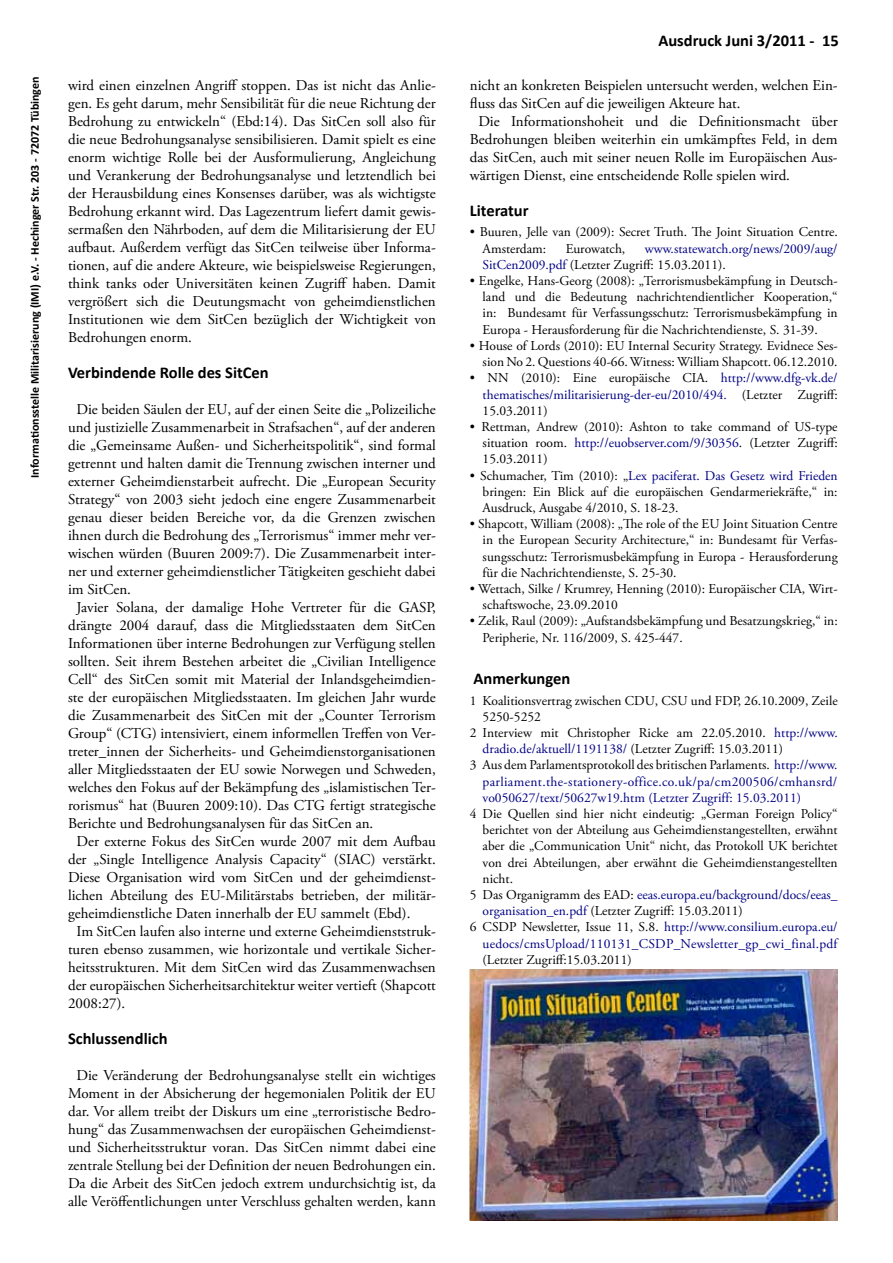
<style>
.page{position:relative;width:893px;height:1263px;background:#fff}
.page>*{position:absolute;margin:0;border:0;box-sizing:border-box;transform-origin:0 0}
.t1{font:700 16.5px "Calibri";color:#000}
.t2{font:15px/18px "Adobe Garamond Pro";color:#000;text-align:justify}
.t3{font:13.5px/16.2px "Adobe Garamond Pro";color:#000;text-align:justify}
.t4{font:13.5px/16.2px "Adobe Garamond Pro";color:#000084}
.t5{font:13.5px "Adobe Garamond Pro";letter-spacing:.025em;color:#000084}
.t6{font:700 12px "Calibri";color:#000}
.s1{color:#000}
.s2{color:#000084}
</style>
<div class="page">
<img style="left:470px;top:969px;width:368px;height:251px">
<p class="t6" style="left:27px;top:478px;width:403px;rotate:-90deg">Informationsstelle Militarisierung (IMI) e.V. - Hechinger Str. 203 - 72072 Tübingen</p>
<p class="t2" style="left:68px;top:77px;width:369px">wird einen einzelnen Angriff stoppen. Das ist nicht das Anlie&shy;gen. Es geht darum, mehr Sensibilität für die neue Richtung der Bedrohung zu entwickeln“ (Ebd:14). Das SitCen soll also für die neue Bedrohungsanalyse sensibilisieren. Damit spielt es eine enorm wichtige Rolle bei der Ausformulierung, Angleichung und Verankerung der Bedrohungsanalyse und letztendlich bei der Herausbildung eines Konsenses darüber, was als wichtigste Bedrohung erkannt wird. Das Lagezentrum liefert damit gewis&shy;sermaßen den Nährboden, auf dem die Militarisierung der EU aufbaut. Außerdem verfügt das SitCen teilweise über Informa&shy;tionen, auf die andere Akteure, wie beispielsweise Regierungen, think tanks oder Universitäten keinen Zugriff haben. Damit vergrößert sich die Deutungsmacht von geheimdienstlichen Institutionen wie dem SitCen bezüglich der Wichtigkeit von Bedrohungen enorm.</p>
<p class="t1" style="left:68px;top:362px;width:202px">Verbindende Rolle des SitCen</p>
<p class="t2" style="left:77px;top:401px;width:361px">Die beiden Säulen der EU, auf der einen Seite die „Polizeiliche</p>
<p class="t2" style="left:68px;top:419px;width:369px">und justizielle Zusammenarbeit in Strafsachen“, auf der anderen</p>
<p class="t2" style="left:68px;top:437px;width:369px">die „Gemeinsame Außen- und Sicherheitspolitik“, sind formal</p>
<p class="t2" style="left:68px;top:455px;width:369px">getrennt und halten damit die Trennung zwischen interner und</p>
<p class="t2" style="left:68px;top:473px;width:369px">externer Geheimdienstarbeit aufrecht. Die „European Security</p>
<p class="t2" style="left:68px;top:491px;width:369px">Strategy“ von 2003 sieht jedoch eine engere Zusammenarbeit</p>
<p class="t2" style="left:68px;top:509px;width:369px">genau dieser beiden Bereiche vor, da die Grenzen zwischen</p>
<p class="t2" style="left:68px;top:527px;width:369px">ihnen durch die Bedrohung des „Terrorismus“ immer mehr ver-</p>
<p class="t2" style="left:68px;top:545px;width:369px">wischen würden (Buuren 2009:7). Die Zusammenarbeit inter-</p>
<p class="t2" style="left:68px;top:563px;width:369px">ner und externer geheimdienstlicher Tätigkeiten geschieht dabei</p>
<p class="t2" style="left:68px;top:581px;width:65px">im SitCen.</p>
<p class="t2" style="left:77px;top:599px;width:361px">Javier Solana, der damalige Hohe Vertreter für die GASP,</p>
<p class="t2" style="left:68px;top:617px;width:369px">drängte 2004 darauf, dass die Mitgliedsstaaten dem SitCen</p>
<p class="t2" style="left:68px;top:635px;width:369px">Informationen über interne Bedrohungen zur Verfügung stellen</p>
<p class="t2" style="left:68px;top:653px;width:369px">sollten. Seit ihrem Bestehen arbeitet die „Civilian Intelligence</p>
<p class="t2" style="left:68px;top:671px;width:369px">Cell“ des SitCen somit mit Material der Inlandsgeheimdien-</p>
<p class="t2" style="left:68px;top:689px;width:369px">ste der europäischen Mitgliedsstaaten. Im gleichen Jahr wurde</p>
<p class="t2" style="left:68px;top:707px;width:369px">die Zusammenarbeit des SitCen mit der „Counter Terrorism</p>
<p class="t2" style="left:68px;top:725px;width:369px">Group“ (CTG) intensiviert, einem informellen Treffen von Ver-</p>
<p class="t2" style="left:68px;top:743px;width:369px">treter_innen der Sicherheits- und Geheimdienstorganisationen</p>
<p class="t2" style="left:68px;top:761px;width:369px">aller Mitgliedsstaaten der EU sowie Norwegen und Schweden,</p>
<p class="t2" style="left:68px;top:779px;width:369px">welches den Fokus auf der Bekämpfung des „islamistischen Ter-</p>
<p class="t2" style="left:68px;top:797px;width:369px">rorismus“ hat (Buuren 2009:10). Das CTG fertigt strategische</p>
<p class="t2" style="left:68px;top:815px;width:307px">Berichte und Bedrohungsanalysen für das SitCen an.</p>
<p class="t2" style="left:77px;top:833px;width:361px">Der externe Fokus des SitCen wurde 2007 mit dem Aufbau</p>
<p class="t2" style="left:68px;top:851px;width:369px">der „Single Intelligence Analysis Capacity“ (SIAC) verstärkt.</p>
<p class="t2" style="left:68px;top:869px;width:369px">Diese Organisation wird vom SitCen und der geheimdienst-</p>
<p class="t2" style="left:68px;top:887px;width:369px">lichen Abteilung des EU-Militärstabs betrieben, der militär-</p>
<p class="t2" style="left:68px;top:905px;width:344px">geheimdienstliche Daten innerhalb der EU sammelt (Ebd).</p>
<p class="t2" style="left:77px;top:923px;width:361px">Im SitCen laufen also interne und externe Geheimdienststruk-</p>
<p class="t2" style="left:68px;top:941px;width:369px">turen ebenso zusammen, wie horizontale und vertikale Sicher-</p>
<p class="t2" style="left:68px;top:959px;width:369px">heitsstrukturen. Mit dem SitCen wird das Zusammenwachsen</p>
<p class="t2" style="left:68px;top:977px;width:369px">der europäischen Sicherheitsarchitektur weiter vertieft (Shapcott</p>
<p class="t2" style="left:68px;top:995px;width:59px">2008:27).</p>
<p class="t1" style="left:68px;top:1028px;width:101px">Schlussendlich</p>
<p class="t2" style="left:68px;top:1067px;width:369px;text-align:center">Die Veränderung der Bedrohungsanalyse stellt ein wichtiges Moment in der Absicherung der hegemonialen Politik der EU dar. Vor allem treibt der Diskurs um eine „terroristische Bedro&shy;hung“ das Zusammenwachsen der europäischen Geheimdienst&shy;und Sicherheitsstruktur voran. Das SitCen nimmt dabei eine zentrale Stellung bei der Definition der neuen Bedrohungen ein.<br>Da die Arbeit des SitCen jedoch extrem undurchsichtig ist, da alle Veröffentlichungen unter Verschluss gehalten werden, kann</p>
<p class="t1" style="left:658px;top:30px;width:182px">Ausdruck Juni 3/2011 - 15</p>
<p class="t2" style="left:470px;top:77px;width:369px">nicht an konkreten Beispielen untersucht werden, welchen Ein-</p>
<p class="t2" style="left:470px;top:95px;width:272px">fluss das SitCen auf die jeweiligen Akteure hat.</p>
<p class="t2" style="left:478px;top:113px;width:361px">Die Informationshoheit und die Definitionsmacht über</p>
<p class="t2" style="left:470px;top:131px;width:369px">Bedrohungen bleiben weiterhin ein umkämpftes Feld, in dem</p>
<p class="t2" style="left:470px;top:149px;width:369px">das SitCen, auch mit seiner neuen Rolle im Europäischen Aus-</p>
<p class="t2" style="left:470px;top:167px;width:322px">wärtigen Dienst, eine entscheidende Rolle spielen wird.</p>
<p class="t1" style="left:470px;top:200px;width:60px">Literatur</p>
<p class="t3" style="left:483px;top:225px;width:357px;text-indent:-13px">• Buuren, Jelle van (2009): Secret Truth. The Joint Situation Centre.<br>Amsterdam:</p>
<p class="t4" style="left:483px;top:241px;width:357px;text-indent:162px">www.statewatch.org/news/2009/aug/<br>SitCen2009.pdf <span class="s1">(Letzter Zugriff: 15.03.2011).</span></p>
<p class="t3" style="left:483px;top:273px;width:357px;text-indent:-13px">• Engelke, Hans-Georg (2008): „Terrorismusbekämpfung in Deutsch&shy;land und die Bedeutung nachrichtendientlicher Kooperation,“ in: Bundesamt für Verfassungsschutz: Terrorismusbekämpfung in Europa - Herausforderung für die Nachrichtendienste, S. 31-39.</p>
<p class="t3" style="left:470px;top:338px;width:369px;text-align:right">• House of Lords (2010): EU Internal Security Strategy. Evidnece Ses&shy;sion No 2. Questions 40-66. Witness: William Shapcott. 06.12.2010.</p>
<p class="t4" style="left:483px;top:370px;width:357px;text-align:justify;text-indent:-13px"><span class="s1">• NN (2010): Eine europäische CIA.</span> http://www.dfg-vk.de/ thematisches/militarisierung-der-eu/2010/494. <span class="s1">(Letzter Zugriff:<br>15.03.2011)</span></p>
<p class="t3" style="left:483px;top:419px;width:357px;text-indent:-13px">• Rettman, Andrew (2010): Ashton to take command of US-type situation room. <span class="s2">http://euobserver.com/9/30356</span>. (Letzter Zugriff:<br>15.03.2011)</p>
<p class="t3" style="left:483px;top:468px;width:357px;text-indent:-13px">• Schumacher, Tim (2010): „<span class="s2">Lex paciferat. Das Gesetz wird Frieden </span>bringen: Ein Blick auf die europäischen Gendarmeriekräfte,“ in:<br>Ausdruck, Ausgabe 4/2010, S. 18-23.</p>
<p class="t3" style="left:483px;top:516px;width:357px;text-indent:-13px">• Shapcott, William (2008): „The role of the EU Joint Situation Centre in the European Security Architecture,“ in: Bundesamt für Verfas&shy;sungsschutz: Terrorismusbekämpfung in Europa - Herausforderung für die Nachrichtendienste, S. 25-30.</p>
<p class="t3" style="left:483px;top:581px;width:357px;text-indent:-13px">• Wettach, Silke / Krumrey, Henning (2010): Europäischer CIA, Wirt&shy;schaftswoche, 23.09.2010</p>
<p class="t3" style="left:483px;top:613px;width:357px;text-indent:-13px">• Zelik, Raul (2009): „Aufstandsbekämpfung und Besatzungskrieg,“ in:<br>Peripherie, Nr. 116/2009, S. 425-447.</p>
<p class="t1" style="left:474px;top:668px;width:98px">Anmerkungen</p>
<p class="t3" style="left:470px;top:693px;width:369px">1 Koalitionsvertrag zwischen CDU, CSU und FDP, 26.10.2009, Zeile</p>
<p class="t3" style="left:483px;top:709px;width:60px">5250-5252</p>
<p class="t3" style="left:470px;top:725px;width:369px">2 Interview mit Christopher Ricke am 22.05.2010. <span class="s2">http://www.</span></p>
<p class="t3" style="left:483px;top:741px;width:302px"><span class="s2">dradio.de/aktuell/1191138/</span> (Letzter Zugriff: 15.03.2011)</p>
<p class="t3" style="left:470px;top:757px;width:369px">3 Aus dem Parlamentsprotokoll des britischen Parlaments. <span class="s2">http://www.</span></p>
<p class="t5" style="left:483px;top:773px;width:356px">parliament.the-stationery-office.co.uk/pa/cm200506/cmhansrd/</p>
<p class="t4" style="left:483px;top:790px;width:320px">vo050627/text/50627w19.htm (Letzter Zugriff: 15.03.2011)</p>
<p class="t3" style="left:470px;top:806px;width:369px">4 Die Quellen sind hier nicht eindeutig: „German Foreign Policy“</p>
<p class="t3" style="left:483px;top:822px;width:357px">berichtet von der Abteilung aus Geheimdienstangestellten, erwähnt</p>
<p class="t3" style="left:483px;top:838px;width:357px">aber die „Communication Unit“ nicht, das Protokoll UK berichtet</p>
<p class="t3" style="left:483px;top:855px;width:357px">von drei Abteilungen, aber erwähnt die Geheimdienstangestellten</p>
<p class="t3" style="left:483px;top:871px;width:32px">nicht.</p>
<p class="t4" style="left:470px;top:887px;width:369px"><span class="s1">5 Das Organigramm des EAD:</span> eeas.europa.eu/background/docs/eeas_</p>
<p class="t3" style="left:483px;top:903px;width:262px"><span class="s2">organisation_en.pdf</span> (Letzter Zugriff: 15.03.2011)</p>
<p class="t4" style="left:470px;top:919px;width:369px"><span class="s1">6 CSDP Newsletter, Issue 11, S.8.</span> http://www.consilium.europa.eu/</p>
<p class="t4" style="left:483px;top:936px;width:356px">uedocs/cmsUpload/110131_CSDP_Newsletter_gp_cwi_final.pdf</p>
<p class="t3" style="left:483px;top:952px;width:151px">(Letzter Zugriff:15.03.2011)</p>
<p class="t3" style="left:566px;top:241px;width:61px">Eurowatch,</p>
</div>
